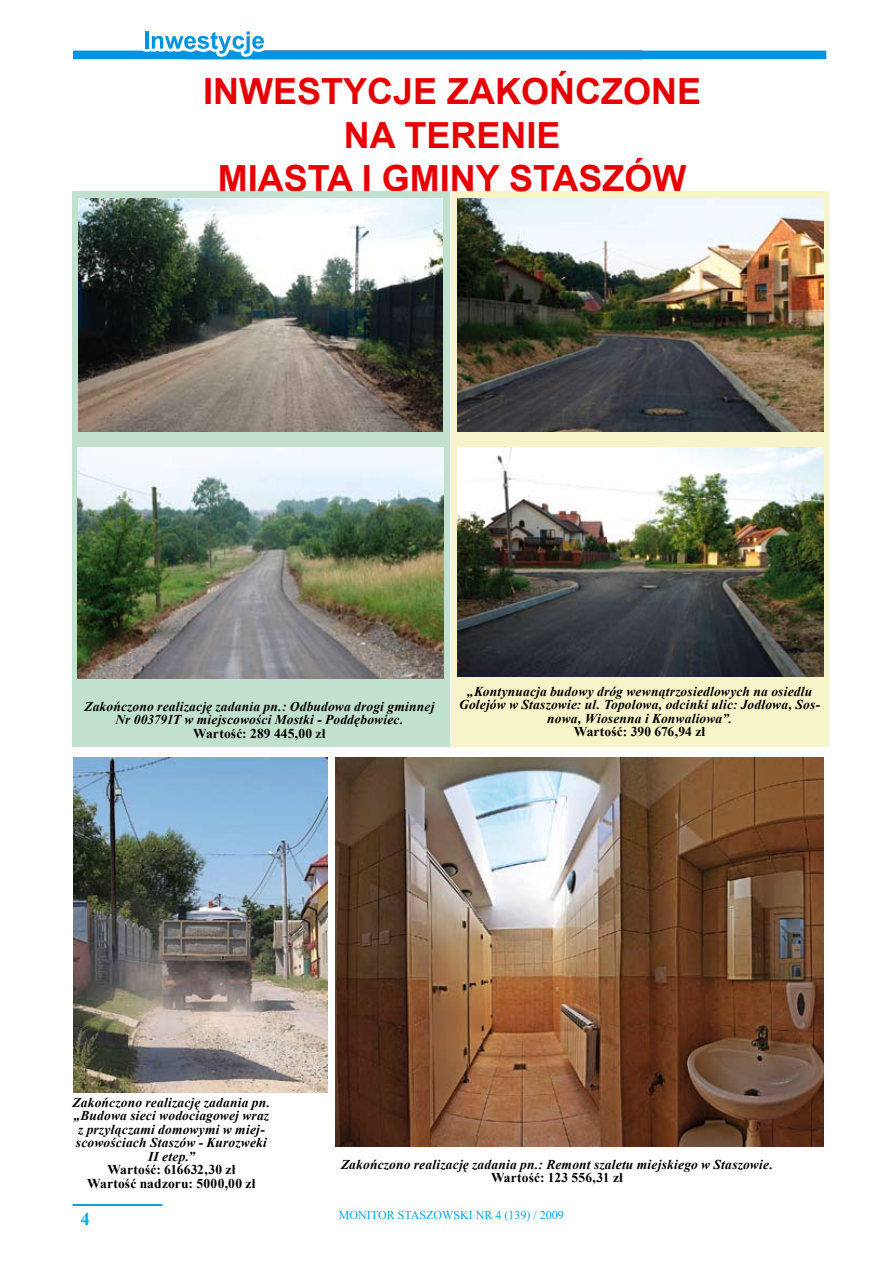
<style>
.page{position:relative;width:893px;height:1263px;background:#fff}
.page>*{position:absolute;margin:0;border:0;box-sizing:border-box;transform-origin:0 0}
.t1{font:700 36px "Arial";color:#e60004}
.t2{font:italic 700 13.5px/13.5px "Times New Roman";letter-spacing:.015em;color:#000;text-align:center}
.t3{font:700 13.5px/13.5px "Times New Roman";letter-spacing:.01em;color:#000;text-align:center}
.t4{font:12px "Times New Roman";color:#00a6eb}
</style>
<div class="page">
<hr style="left:73px;top:1204px;width:89px;height:1px;background:#00a6eb">
<hr style="left:73px;top:1205px;width:89px;height:1px;background:#00a6eb">
<div style="left:451px;top:191px;width:378px;height:556px;background:#f6f5c9"></div>
<div style="left:74px;top:51px;width:752px;height:8px;background:#0094e0"></div>
<svg style="left:142px;top:31px;width:125px;height:26px"></svg>
<img style="left:457px;top:198px;width:367px;height:233px">
<img style="left:457px;top:447px;width:367px;height:230px">
<div style="left:72px;top:191px;width:378px;height:556px;background:#c1e1ce"></div>
<img style="left:77px;top:447px;width:367px;height:231px">
<img style="left:79px;top:198px;width:364px;height:233px">
<img style="left:73px;top:758px;width:255px;height:334px">
<img style="left:336px;top:757px;width:487px;height:390px">
<h1 class="t1" style="left:203px;top:68px;width:500px">INWESTYCJE ZAKOŃCZONE</h1>
<h1 class="t1" style="left:344px;top:111px;width:218px">NA TERENIE</h1>
<h1 class="t1" style="left:218px;top:154px;width:177px">MIASTA I GM</h1>
<h1 class="t1" style="left:440px;top:154px;width:138px">INY STASZ</h1>
<h1 class="t1" style="left:625px;top:154px;width:63px">ÓW</h1>
<p class="t2" style="left:84px;top:699px;width:352px">Zakończono realizację zadania pn.: Odbudowa drogi gminnej<br>Nr 003791T w miejscowości Mostki - Poddębowiec.</p>
<p class="t3" style="left:193px;top:726px;width:134px">Wartość: 289 445,00 zł</p>
<p class="t2" style="left:459px;top:684px;width:363px">„Kontynuacja budowy dróg wewnątrzosiedlowych na osiedlu<br>Golejów w Staszowie: ul. Topolowa, odcinki ulic: Jodłowa, Sos&shy;nowa, Wiosenna i Konwaliowa”.</p>
<p class="t3" style="left:574px;top:724px;width:133px">Wartość: 390 676,94 zł</p>
<p class="t2" style="left:73px;top:1095px;width:199px">Zakończono realizację zadania pn. „Budowa sieci wodociagowej wraz z przyłączami domowymi w miej&shy;scowościach Staszów - Kurozweki<br>II etep.”</p>
<p class="t3" style="left:87px;top:1162px;width:170px">Wartość: 616632,30 zł<br>Wartość nadzoru: 5000,00 zł</p>
<p class="t2" style="left:341px;top:1157px;width:433px">Zakończono realizację zadania pn.: Remont szaletu miejskiego w Staszowie.</p>
<p class="t3" style="left:491px;top:1170px;width:134px">Wartość: 123 556,31 zł</p>
<p class="t4" style="left:339px;top:1207px;width:226px">MONITOR STASZOWSKI NR 4 (139) / 2009</p>
</div>
